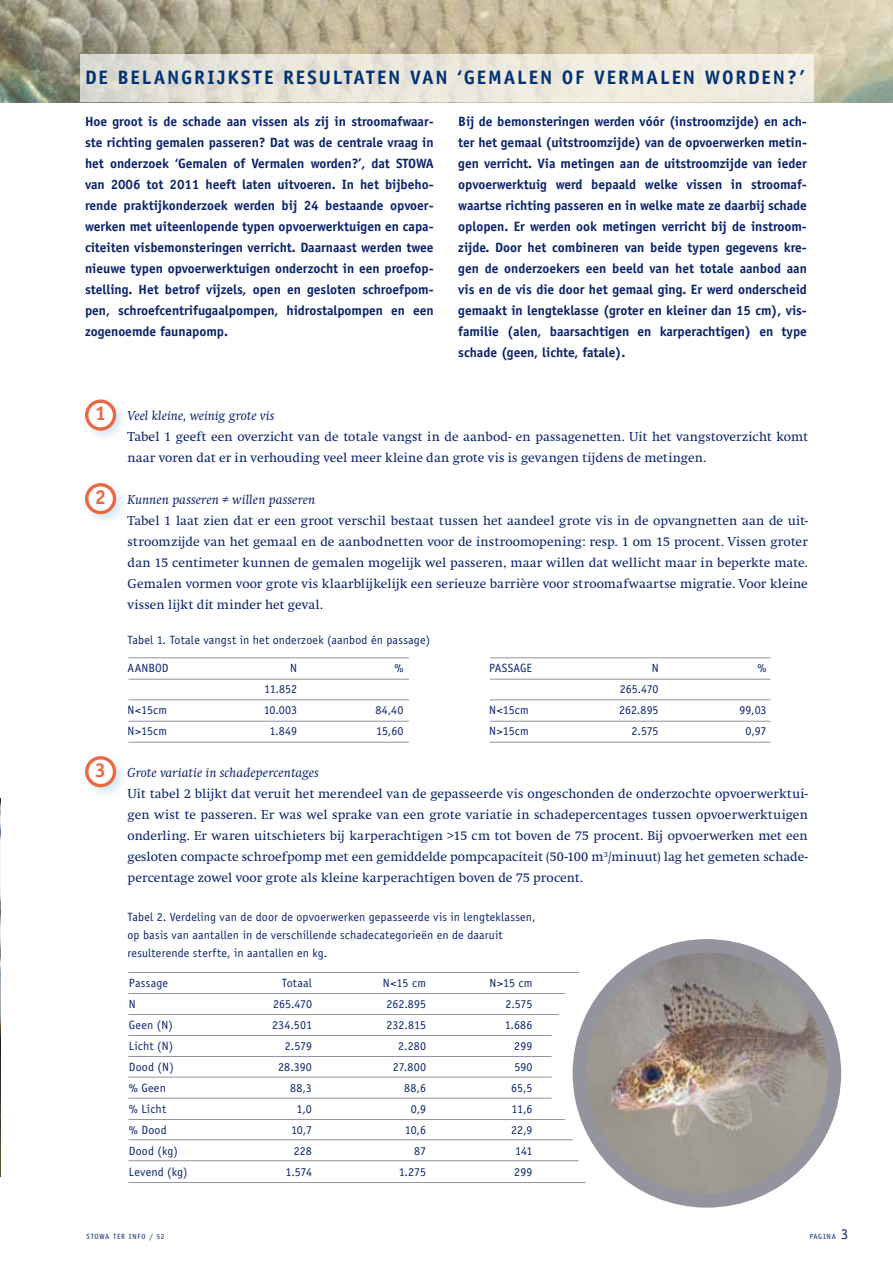
<style>
.page{position:relative;width:893px;height:1263px;background:#fff}
.page>*{position:absolute;margin:0;border:0;box-sizing:border-box;transform-origin:0 0}
.t1{font:700 20.25px "Officina Sans";color:#eb6844}
.t2{font:700 19.5px "Officina Sans";letter-spacing:.1em;color:#003274}
.t3{font:700 13.5px/21px "Officina Sans";letter-spacing:-.005em;color:#0b236b;text-align:justify}
.t4{font:13.5px/21px "Swift";letter-spacing:.01em;color:#0b236b;text-align:justify}
.t5{font:italic 13.5px "Swift";letter-spacing:.005em;color:#0b236b}
.t6{font:12px/18px "Officina Sans";letter-spacing:.01em;color:#0b236b}
.t7{font:7.5px "Officina Sans";letter-spacing:.1em;color:#0b236b}
.s1{font-size:15px}
</style>
<div class="page">
<img style="left:0;top:0;width:893px;height:102px">
<div style="left:80px;top:55px;width:734px;height:47px;background:linear-gradient(to right,#dedcd3,#f5f0e4)"></div>
<div style="left:82px;top:396px;width:47px;height:47px;background:#90c7e1;opacity:.41"></div>
<svg style="left:87px;top:401px;width:28px;height:28px"></svg>
<div style="left:85px;top:399px;width:31px;height:32px;border:3px solid #eb6844;border-radius:50%"></div>
<div style="left:82px;top:480px;width:47px;height:47px;background:#90c7e1;opacity:.41"></div>
<div style="left:87px;top:485px;width:28px;height:27px;background:#fff;border-radius:50%"></div>
<div style="left:85px;top:483px;width:31px;height:31px;border:3px solid #eb6844;border-radius:50%"></div>
<div style="left:82px;top:753px;width:47px;height:47px;background:#90c7e1;opacity:.41"></div>
<div style="left:87px;top:758px;width:28px;height:27px;background:#fff;border-radius:50%"></div>
<div style="left:85px;top:756px;width:31px;height:31px;border:3px solid #eb6844;border-radius:50%"></div>
<img style="left:0;top:798px;width:1px;height:378px">
<hr style="left:128px;top:657px;width:281px;height:1px;background:#94949e">
<hr style="left:490px;top:657px;width:280px;height:1px;background:#94949e">
<hr style="left:128px;top:679px;width:281px;height:1px;background:#94949e">
<hr style="left:490px;top:679px;width:280px;height:1px;background:#94949e">
<hr style="left:128px;top:699px;width:281px;height:1px;background:#94949e">
<hr style="left:490px;top:699px;width:280px;height:1px;background:#94949e">
<hr style="left:128px;top:721px;width:281px;height:1px;background:#94949e">
<hr style="left:490px;top:721px;width:280px;height:1px;background:#94949e">
<hr style="left:128px;top:742px;width:281px;height:1px;background:#94949e">
<hr style="left:490px;top:742px;width:280px;height:1px;background:#94949e">
<hr style="left:128px;top:972px;width:451px;height:1px;background:#94949e">
<hr style="left:128px;top:993px;width:437px;height:1px;background:#94949e">
<hr style="left:128px;top:1014px;width:430px;height:1px;background:#94949e">
<hr style="left:128px;top:1035px;width:424px;height:1px;background:#94949e">
<hr style="left:128px;top:1056px;width:424px;height:1px;background:#94949e">
<hr style="left:128px;top:1077px;width:424px;height:1px;background:#94949e">
<hr style="left:128px;top:1098px;width:424px;height:1px;background:#94949e">
<hr style="left:128px;top:1119px;width:437px;height:1px;background:#94949e">
<hr style="left:128px;top:1139px;width:445px;height:1px;background:#94949e">
<hr style="left:128px;top:1160px;width:451px;height:1px;background:#94949e">
<hr style="left:128px;top:1182px;width:457px;height:1px;background:#94949e">
<img style="left:579px;top:946px;width:255px;height:255px;border-radius:127px">
<div style="left:573px;top:939px;width:268px;height:269px;border:14px solid #94949e;border-radius:50%"></div>
<h2 class="t2" style="left:85px;top:65px;width:70px">De belan</h2>
<h2 class="t2" style="left:181px;top:65px;width:163px">grijkste resultat</h2>
<h2 class="t2" style="left:377px;top:65px;width:47px">en van</h2>
<h2 class="t2" style="left:458px;top:65px;width:349px">‘Gemalen of vermalen worden?’</h2>
<p class="t3" style="left:85px;top:111px;width:350px">H oe groot is de schade aan vissen als zij in stroomafwaar&shy;ste richting gemalen passeren? Dat was de centrale vraag in het onderzoek ‘Gemalen of Vermalen worden?’, dat STOWA van 2006 tot 2011 heeft laten uitvoeren. In het bijbeho&shy;rende praktijkonderzoek werden bij 24 bestaande opvoer&shy;werken met uiteenlopende typen opvoerwerktuigen en capa&shy;citeiten visbemonsteringen verricht. Daarnaast werden twee nieuwe typen opvoerwerktuigen onderzocht in een proefop&shy;stelling. H et betrof vijzels, open en gesloten schroefpom&shy;pen, schroefcentrifugaalpompen, hidrostalpompen en een zogenoemde faunapomp.</p>
<p class="t3" style="left:458px;top:111px;width:350px">Bij de bemonsteringen werden vóór (instroomzijde) en ach&shy;ter het gemaal (uitstroomzijde) van de opvoerwerken metin&shy;gen verricht. Via metingen aan de uitstroomzijde van ieder opvoerwerktuig werd bepaald welke vissen in stroomaf&shy;waartse richting passeren en in welke mate ze daarbij schade oplopen. Er werden ook metingen verricht bij de instroom&shy;zijde. Door het combineren van beide typen gegevens kre&shy;gen de onderzoekers een beeld van het totale aanbod aan vis en de vis die door het gemaal ging. Er werd onderscheid gemaakt in lengteklasse (groter en kleiner dan 15 cm), vis&shy;familie (alen, baarsachtigen en karperachtigen) en type schade (geen, lichte, fatale).</p>
<h1 class="t1" style="left:95px;top:401px;width:13px">1</h1>
<h1 class="t1" style="left:95px;top:484px;width:13px">2</h1>
<h1 class="t1" style="left:95px;top:757px;width:13px">3</h1>
<p class="t5" style="left:128px;top:408px;width:149px">Veel kleine, weinig grote vis</p>
<p class="t4" style="left:128px;top:426px;width:682px">Tabel 1 geeft een overzicht van de totale vangst in de aanbod- en passagenetten. Uit het vangstoverzicht komt naar voren dat er in verhouding veel meer kleine dan grote vis is gevangen tijdens de metingen.</p>
<p class="t5" style="left:128px;top:492px;width:189px">Kunnen passeren ≠ willen passeren</p>
<p class="t4" style="left:128px;top:510px;width:682px">Tabel 1 laat zien dat er een groot verschil bestaat tussen het aandeel grote vis in de opvangnetten aan de uit&shy;stroomzijde van het gemaal en de aanbodnetten voor de instroomopening: resp. 1 om 15 procent. Vissen groter dan 15 centimeter kunnen de gemalen mogelijk wel passeren, maar willen dat wellicht maar in beperkte mate.<br>Gemalen vormen voor grote vis klaarblijkelijk een serieuze barrière voor stroomafwaartse migratie. Voor kleine vissen lijkt dit minder het geval.</p>
<p class="t6" style="left:128px;top:630px;width:304px">Tabel 1. Totale vangst in het onderzoek (aanbod én passage)</p>
<p class="t6" style="left:128px;top:659px;width:42px">AANBOD</p>
<p class="t6" style="left:290px;top:659px;width:8px">N</p>
<p class="t6" style="left:394px;top:659px;width:11px">%</p>
<p class="t6" style="left:489px;top:659px;width:44px">PASSAGE</p>
<p class="t6" style="left:652px;top:659px;width:8px">N</p>
<p class="t6" style="left:757px;top:659px;width:11px">%</p>
<p class="t6" style="left:264px;top:680px;width:35px">11.852</p>
<p class="t6" style="left:620px;top:680px;width:40px">265.470</p>
<p class="t6" style="left:128px;top:701px;width:41px">N&lt;15cm</p>
<p class="t6" style="left:264px;top:701px;width:35px">10.003</p>
<p class="t6" style="left:375px;top:701px;width:30px">84,40</p>
<p class="t6" style="left:489px;top:701px;width:41px">N&lt;15cm</p>
<p class="t6" style="left:619px;top:701px;width:41px">262.895</p>
<p class="t6" style="left:739px;top:701px;width:29px">99,03</p>
<p class="t6" style="left:128px;top:722px;width:41px">N&gt;15cm</p>
<p class="t6" style="left:269px;top:722px;width:29px">1.849</p>
<p class="t6" style="left:376px;top:722px;width:29px">15,60</p>
<p class="t6" style="left:489px;top:722px;width:41px">N&gt;15cm</p>
<p class="t6" style="left:632px;top:722px;width:29px">2.575</p>
<p class="t6" style="left:746px;top:722px;width:22px">0,97</p>
<p class="t5" style="left:128px;top:765px;width:193px">Grote variatie in schadepercentages</p>
<p class="t4" style="left:128px;top:783px;width:682px">Uit tabel 2 blijkt dat veruit het merendeel van de gepasseerde vis ongeschonden de onderzochte opvoerwerktui&shy;gen wist te passeren. Er was wel sprake van een grote variatie in schadepercentages tussen opvoerwerktuigen onderling. Er waren uitschieters bij karperachtigen &gt;15 cm tot boven de 75 procent. Bij opvoerwerken met een gesloten compacte schroefpomp met een gemiddelde pompcapaciteit (50-100 m<sup>3</sup>/minuut) lag het gemeten schade&shy;percentage zowel voor grote als kleine karperachtigen boven de 75 procent.</p>
<p class="t6" style="left:128px;top:908px;width:410px">Tabel 2. Verdeling van de door de opvoerwerken gepasseerde vis in lengteklassen, op basis van aantallen in de verschillende schadecategorieën en de daaruit resulterende sterfte, in aantallen en kg.</p>
<p class="t6" style="left:129px;top:974px;width:41px">Passage</p>
<p class="t6" style="left:282px;top:974px;width:32px">Totaal</p>
<p class="t6" style="left:383px;top:974px;width:45px">N&lt;15 cm</p>
<p class="t6" style="left:489px;top:974px;width:45px">N&gt;15 cm</p>
<p class="t6" style="left:129px;top:995px;width:8px">N</p>
<p class="t6" style="left:273px;top:995px;width:40px">265.470</p>
<p class="t6" style="left:387px;top:995px;width:41px">262.895</p>
<p class="t6" style="left:505px;top:995px;width:29px">2.575</p>
<p class="t6" style="left:129px;top:1016px;width:45px">Geen (N)</p>
<p class="t6" style="left:272px;top:1016px;width:41px">234.501</p>
<p class="t6" style="left:386px;top:1016px;width:41px">232.815</p>
<p class="t6" style="left:505px;top:1016px;width:29px">1.686</p>
<p class="t6" style="left:129px;top:1037px;width:46px">Licht (N)</p>
<p class="t6" style="left:285px;top:1037px;width:29px">2.579</p>
<p class="t6" style="left:398px;top:1037px;width:29px">2.280</p>
<p class="t6" style="left:514px;top:1037px;width:20px">299</p>
<p class="t6" style="left:129px;top:1058px;width:46px">Dood (N)</p>
<p class="t6" style="left:278px;top:1058px;width:35px">28.390</p>
<p class="t6" style="left:393px;top:1058px;width:35px">27.800</p>
<p class="t6" style="left:514px;top:1058px;width:20px">590</p>
<p class="t6" style="left:129px;top:1079px;width:38px">% Geen</p>
<p class="t6" style="left:290px;top:1079px;width:23px">88,3</p>
<p class="t6" style="left:404px;top:1079px;width:23px">88,6</p>
<p class="t6" style="left:511px;top:1079px;width:23px">65,5</p>
<p class="t6" style="left:129px;top:1100px;width:39px">% Licht</p>
<p class="t6" style="left:297px;top:1100px;width:17px">1,0</p>
<p class="t6" style="left:411px;top:1100px;width:17px">0,9</p>
<p class="t6" style="left:511px;top:1100px;width:22px">11,6</p>
<p class="t6" style="left:129px;top:1121px;width:39px">% Dood</p>
<p class="t6" style="left:291px;top:1121px;width:22px">10,7</p>
<p class="t6" style="left:405px;top:1121px;width:23px">10,6</p>
<p class="t6" style="left:511px;top:1121px;width:23px">22,9</p>
<p class="t6" style="left:129px;top:1142px;width:51px">Dood (kg)</p>
<p class="t6" style="left:294px;top:1142px;width:20px">228</p>
<p class="t6" style="left:414px;top:1142px;width:13px">87</p>
<p class="t6" style="left:515px;top:1142px;width:19px">141</p>
<p class="t6" style="left:129px;top:1163px;width:60px">Levend (kg)</p>
<p class="t6" style="left:285px;top:1163px;width:28px">1.574</p>
<p class="t6" style="left:399px;top:1163px;width:29px">1.275</p>
<p class="t6" style="left:514px;top:1163px;width:20px">299</p>
<p class="t7" style="left:87px;top:1232px;width:80px">STOWA TER INFo / 52</p>
<p class="t7" style="left:809px;top:1232px;width:40px">pagina <span class="s1">3</span></p>
</div>
